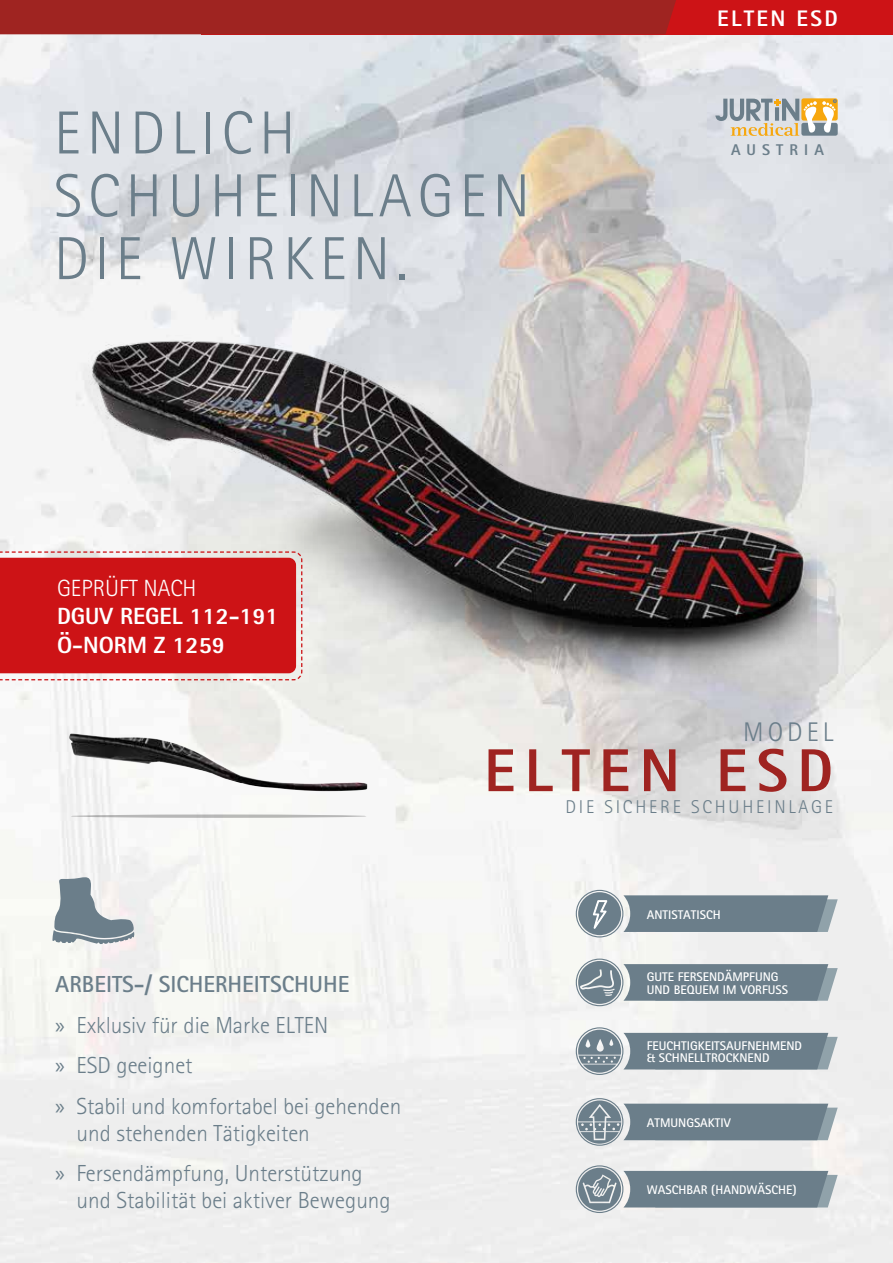
<style>
.page{position:relative;width:893px;height:1263px;background:#fff}
.page>*{position:absolute;margin:0;border:0;box-sizing:border-box;transform-origin:0 0}
.t1{font:300 60.75px/62.8px "Rotis San Ser";letter-spacing:.1em;color:#6b7e8a}
.t2{font:700 60.6px "Rotis San Ser Ext";letter-spacing:.15em;color:#9f2421}
.t3{font:300 27px "Rotis San Ser";letter-spacing:.15em;color:#6b7e8a}
.t4{font:700 23.4px/28.7px "Rotis San Ser Ext";color:#fff}
.t5{font:300 23.4px "Rotis San Ser";color:#fff}
.t6{font:300 23.25px/40.7px "Rotis San Ser";color:#6b7e8a}
.t7{font:700 22.5px "Rotis San Ser Ext";letter-spacing:.1em;color:#fff}
.t8{font:300 18.45px "Rotis San Ser";letter-spacing:.15em;color:#6b7e8a}
.t9{font:700 15.6px "Rotis San Ser Ext";letter-spacing:.39em;color:#6b7e8a}
.t10{font:700 12.6px/12.6px "Rotis San Ser";color:#fff}
.s1{font-weight:700}
.s2{font-family:"Myriad Pro";font-weight:400}
</style>
<div class="page">
<img style="left:0;top:34px;width:893px;height:1229px">
<div style="left:801px;top:98px;width:37px;height:23px;background:#f7a70d;border-radius:2px"></div>
<div style="left:801px;top:123px;width:37px;height:13px;background:#6b7e8a;border-radius:2px"></div>
<svg style="left:715px;top:99px;width:121px;height:37px;background:#c4bca8"></svg>
<div style="left:15px;top:687px;width:439px;height:281px;background:linear-gradient(to right,#f5f5f5,#f5f6f3);border-radius:50%"></div>
<svg style="left:71px;top:814px;width:296px;height:4px"></svg>
<img style="left:69px;top:733px;width:298px;height:58px">
<img style="left:47px;top:240px;width:769px;height:467px">
<svg style="left:578px;top:1030px;width:260px;height:43px;background:#8796a0"></svg>
<div style="left:576px;top:1027px;width:47px;height:48px;border:1px solid #6b7e8a;border-radius:50%"></div>
<div style="left:576px;top:1098px;width:47px;height:48px;border:1px solid #6b7e8a;border-radius:50%"></div>
<div style="left:576px;top:1165px;width:47px;height:48px;border:1px solid #6b7e8a;border-radius:50%"></div>
<svg style="left:578px;top:1168px;width:260px;height:43px;background:#8896a0"></svg>
<svg style="left:578px;top:1100px;width:260px;height:44px;background:#8a98a1"></svg>
<div style="left:576px;top:958px;width:47px;height:48px;border:1px solid #6b7e8a;border-radius:50%"></div>
<div style="left:576px;top:890px;width:47px;height:47px;border:1px solid #6b7e8a;border-radius:50%"></div>
<svg style="left:578px;top:961px;width:260px;height:43px;background:#87969f"></svg>
<div style="left:202px;top:0;width:691px;height:34px;background:#cd1316"></div>
<div style="left:0;top:0;width:676px;height:34px;background:#9f2421"></div>
<svg style="left:52px;top:877px;width:83px;height:67px"></svg>
<svg style="left:0;top:551px;width:303px;height:130px;background:#d02c2f"></svg>
<svg style="left:578px;top:892px;width:260px;height:43px;background:#8796a0"></svg>
<h1 class="t1" style="left:54px;top:102px;width:477px">ENDLICH<br>SCHUHEINLAGEN<br>DIE WIRKEN.</h1>
<p class="t5" style="left:57px;top:574px;width:141px">GEPRÜFT NACH</p>
<p class="t4" style="left:57px;top:602px;width:223px">DGUV REGEL 112-191<br>Ö-NORM Z 1259</p>
<p class="t7" style="left:717px;top:4px;width:122px">ELTEN ESD</p>
<p class="t9" style="left:731px;top:140px;width:94px">AUSTRIA</p>
<p class="t3" style="left:743px;top:716px;width:91px">MODEL</p>
<h2 class="t2" style="left:484px;top:732px;width:351px">ELTEN ESD</h2>
<p class="t8" style="left:565px;top:796px;width:269px">DIE SICHERE SCHUHEINLAGE</p>
<p class="t6" style="left:55px;top:964px;width:347px"><span class="s1">ARBEITS-/ SICHERHEITSCHUHE<br></span><span class="s2">»</span> Exklusiv für die Marke ELTEN<br><span class="s2">»</span> ESD geeignet<br><span class="s2">»</span> Stabil und komfortabel bei gehenden</p>
<p class="t6" style="left:55px;top:1112px;width:309px;text-indent:21px">und stehenden Tätigkeiten<br><span class="s2">»</span> Fersendämpfung, Unterstützung</p>
<p class="t6" style="left:77px;top:1179px;width:316px">und Stabilität bei aktiver Bewegung</p>
<p class="t10" style="left:647px;top:908px;width:76px">ANTISTATISCH</p>
<p class="t10" style="left:647px;top:970px;width:143px">GUTE FERSENDÄMPFUNG<br>UND BEQUEM IM VORFUSS</p>
<p class="t10" style="left:647px;top:1039px;width:157px">FEUCHTIGKEITSAUFNEHMEND &amp; SCHNELLTROCKNEND</p>
<p class="t10" style="left:647px;top:1116px;width:86px">ATMUNGSAKTIV</p>
<p class="t10" style="left:647px;top:1183px;width:151px">WASCHBAR (HANDWÄSCHE)</p>
</div>
